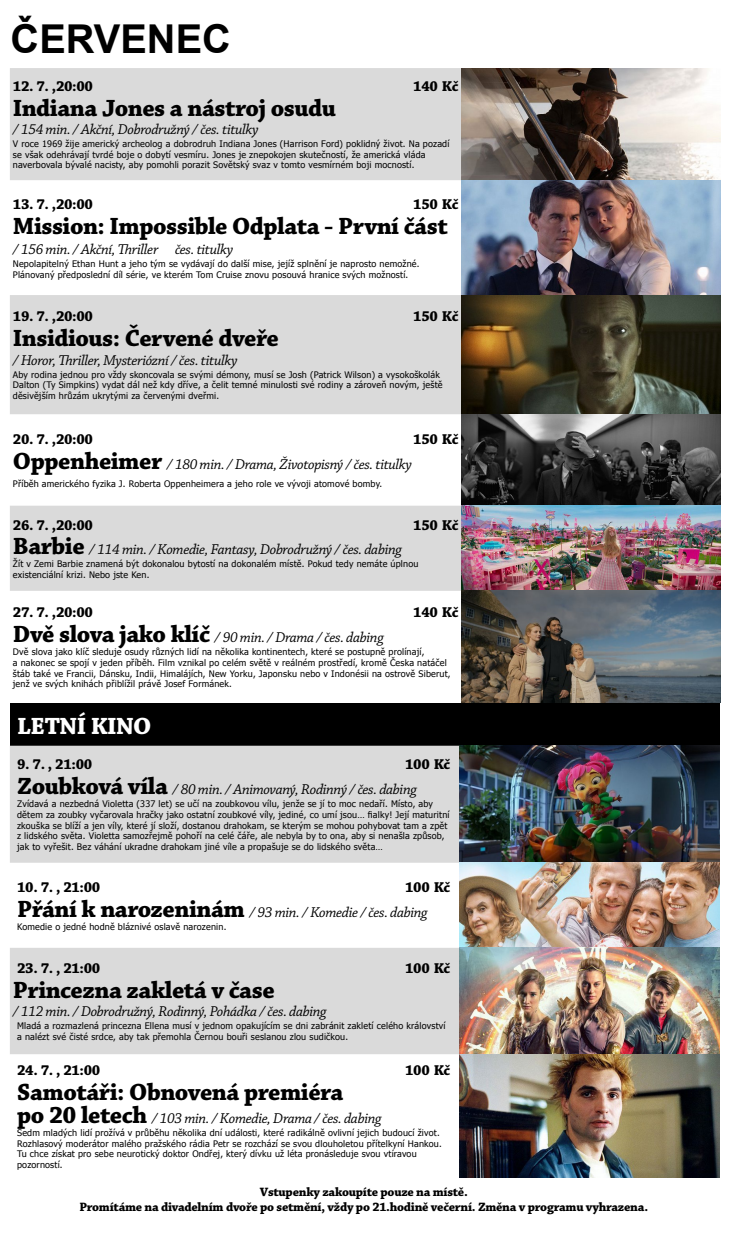
<style>
.page{position:relative;width:732px;height:1234px;background:#fff}
.page>*{position:absolute;margin:0;border:0;box-sizing:border-box;transform-origin:0 0}
.t1{font:700 39.75px "Arial";color:#000}
.t2{font:700 24.75px "Chaparral Pro";letter-spacing:-.02em;color:#000}
.t3{font:700 24.75px "Chaparral Pro";letter-spacing:-.02em;color:#fff}
.t4{font:italic 15px/24.8px "Chaparral Pro";letter-spacing:-.025em;color:#000}
.t5{font:700 15px "Chaparral Pro";letter-spacing:-.02em;color:#000}
.t6{font:700 12.75px/15.3px "Chaparral Pro";letter-spacing:-.02em;color:#000;text-align:center}
.t7{font:9px/10.8px "Tahoma";letter-spacing:.02em;color:#000}
.s1{font-weight:700;font-style:normal;font-size:24.75px}
.s2{font-weight:700;font-style:normal}
</style>
<div class="page">
<div style="left:10px;top:703px;width:709px;height:42px;background:#000"></div>
<svg style="left:10px;top:745px;width:449px;height:308px;fill:#dadada"></svg>
<img style="left:459px;top:745px;width:260px;height:432px">
<svg style="left:10px;top:68px;width:451px;height:522px;fill:#dadada"></svg>
<img style="left:461px;top:68px;width:259px;height:634px">
<h1 class="t1" style="left:11px;top:13px;width:222px">ČERVENEC</h1>
<h3 class="t5" style="left:13px;top:77px;width:82px">12. 7. ,20:00</h3>
<h3 class="t5" style="left:413px;top:77px;width:47px">140 Kč</h3>
<h2 class="t2" style="left:13px;top:93px;width:324px">Indiana Jones a nástroj osudu</h2>
<h3 class="t4" style="left:13px;top:117px;width:247px">/ 154 min. / Akční, Dobrodružný / čes. titulky</h3>
<p class="t7" style="left:13px;top:138px;width:438px">V roce 1969 žije americký archeolog a dobrodruh Indiana Jones (Harrison Ford) poklidný život. Na pozadí se však odehrávají tvrdé boje o dobytí vesmíru. Jones je znepokojen skutečností, že americká vláda naverbovala bývalé nacisty, aby pomohli porazit Sovětský svaz v tomto vesmírném boji mocností.</p>
<h3 class="t5" style="left:13px;top:195px;width:82px">13. 7. ,20:00</h3>
<h3 class="t5" style="left:413px;top:195px;width:47px">150 Kč</h3>
<h2 class="t2" style="left:13px;top:211px;width:436px">Mission: Impossible Odplata - První část</h2>
<h3 class="t4" style="left:13px;top:237px;width:222px">/ 156 min. / Akční, Thriller čes. titulky</h3>
<p class="t7" style="left:13px;top:257px;width:408px">Nepolapitelný Ethan Hunt a jeho tým se vydávají do další mise, jejíž splnění je naprosto nemožné.<br>Plánovaný předposlední díl série, ve kterém Tom Cruise znovu posouvá hranice svých možností.</p>
<h3 class="t5" style="left:13px;top:307px;width:82px">19. 7. ,20:00</h3>
<h3 class="t5" style="left:413px;top:307px;width:47px">150 Kč</h3>
<h2 class="t2" style="left:13px;top:323px;width:267px">Insidious: Červené dveře</h2>
<h3 class="t4" style="left:13px;top:348px;width:226px">/ Horor, Thriller, Mysteriózní / čes. titulky</h3>
<p class="t7" style="left:13px;top:368px;width:431px">Aby rodina jednou pro vždy skoncovala se svými démony, musí se Josh (Patrick Wilson) a vysokoškolák<br>Dalton (Ty Simpkins) vydat dál než kdy dříve, a čelit temné minulosti své rodiny a zároveň novým, ještě děsivějším hrůzám ukrytými za červenými dveřmi.</p>
<h3 class="t5" style="left:13px;top:430px;width:82px">20. 7. ,20:00</h3>
<h3 class="t5" style="left:413px;top:430px;width:47px">150 Kč</h3>
<h3 class="t4" style="left:13px;top:452px;width:400px"><span class="s1">Oppenheimer</span> / 180 min. / Drama, Životopisný / čes. titulky</h3>
<p class="t7" style="left:13px;top:478px;width:371px">Příběh amerického fyzika J. Roberta Oppenheimera a jeho role ve vývoji atomové bomby.</p>
<h3 class="t5" style="left:13px;top:516px;width:82px">26. 7. ,20:00</h3>
<h3 class="t5" style="left:413px;top:516px;width:47px">150 Kč</h3>
<h3 class="t4" style="left:13px;top:537px;width:390px"><span class="s1">Barbie</span> / 114 min. / Komedie, Fantasy, Dobrodružný / čes. dabing</h3>
<p class="t7" style="left:13px;top:558px;width:407px">Žít v Zemi Barbie znamená být dokonalou bytostí na dokonalém místě. Pokud tedy nemáte úplnou existenciální krizi. Nebo jste Ken.</p>
<h3 class="t5" style="left:13px;top:603px;width:82px">27. 7. ,20:00</h3>
<h3 class="t5" style="left:413px;top:603px;width:47px">140 Kč</h3>
<h3 class="t4" style="left:13px;top:625px;width:372px"><span class="s1">Dvě slova jako klíč</span> / 90 min. / Drama / čes. dabing</h3>
<p class="t7" style="left:13px;top:645px;width:439px">Dvě slova jako klíč sleduje osudy různých lidí na několika kontinentech, které se postupně prolínají,<br>a nakonec se spojí v jeden příběh. Film vznikal po celém světě v reálném prostředí, kromě Česka natáčel štáb také ve Francii, Dánsku, Indii, Himalájích, New Yorku, Japonsku nebo v Indonésii na ostrově Siberut, jenž ve svých knihách přiblížil právě Josef Formánek.</p>
<h2 class="t3" style="left:17px;top:711px;width:136px">LETNÍ KINO</h2>
<h3 class="t5" style="left:17px;top:755px;width:77px">9. 7. , 21:00</h3>
<h3 class="t4" style="left:17px;top:752px;width:434px;text-indent:388px"><span class="s2">100 Kč<br></span><span class="s1">Zoubková víla</span> / 80 min. / Animovaný, Rodinný / čes. dabing</h3>
<p class="t7" style="left:17px;top:797px;width:434px">Zvídavá a nezbedná Violetta (337 let) se učí na zoubkovou vílu, jenže se jí to moc nedaří. Místo, aby dětem za zoubky vyčarovala hračky jako ostatní zoubkové víly, jediné, co umí jsou… fialky! Její maturitní zkouška se blíží a jen víly, které jí složí, dostanou drahokam, se kterým se mohou pohybovat tam a zpět z lidského světa. Violetta samozřejmě pohoří na celé čáře, ale nebyla by to ona, aby si nenašla způsob, jak to vyřešit. Bez váhání ukradne drahokam jiné víle a propašuje se do lidského světa…</p>
<h3 class="t5" style="left:17px;top:878px;width:85px">10. 7. , 21:00</h3>
<h3 class="t4" style="left:17px;top:875px;width:434px;text-indent:388px"><span class="s2">100 Kč<br></span><span class="s1">Přání k narozeninám</span> / 93 min. / Komedie / čes. dabing</h3>
<p class="t7" style="left:17px;top:920px;width:211px">Komedie o jedné hodně bláznivé oslavě narozenin.</p>
<h3 class="t5" style="left:17px;top:959px;width:85px">23. 7. , 21:00</h3>
<h3 class="t5" style="left:405px;top:959px;width:47px">100 Kč</h3>
<h2 class="t2" style="left:13px;top:975px;width:263px">Princezna zakletá v čase</h2>
<h3 class="t4" style="left:13px;top:999px;width:315px">/ 112 min. / Dobrodružný, Rodinný, Pohádka / čes. dabing</h3>
<p class="t7" style="left:17px;top:1019px;width:429px">Mladá a rozmazlená princezna Ellena musí v jednom opakujícím se dni zabránit zakletí celého království a nalézt své čisté srdce, aby tak přemohla Černou bouři seslanou zlou sudičkou.</p>
<h3 class="t5" style="left:17px;top:1060px;width:85px">24. 7. , 21:00</h3>
<h3 class="t5" style="left:405px;top:1060px;width:47px">100 Kč</h3>
<h2 class="t2" style="left:17px;top:1076px;width:328px">Samotáři: Obnovená premiéra</h2>
<h3 class="t4" style="left:17px;top:1105px;width:366px"><span class="s1">po 20 letech</span> / 103 min. / Komedie, Drama / čes. dabing</h3>
<p class="t7" style="left:17px;top:1126px;width:426px">Sedm mladých lidí prožívá v průběhu několika dní události, které radikálně ovlivní jejich budoucí život.<br>Rozhlasový moderátor malého pražského rádia Petr se rozchází se svou dlouholetou přítelkyní Hankou.<br>Tu chce získat pro sebe neurotický doktor Ondřej, který dívku už léta pronásleduje svou vtíravou pozorností.</p>
<h3 class="t6" style="left:79px;top:1184px;width:570px">Vstupenky zakoupíte pouze na místě.<br>Promítáme na divadelním dvoře po setmění, vždy po 21.hodině večerní. Změna v programu vyhrazena.</h3>
</div>
